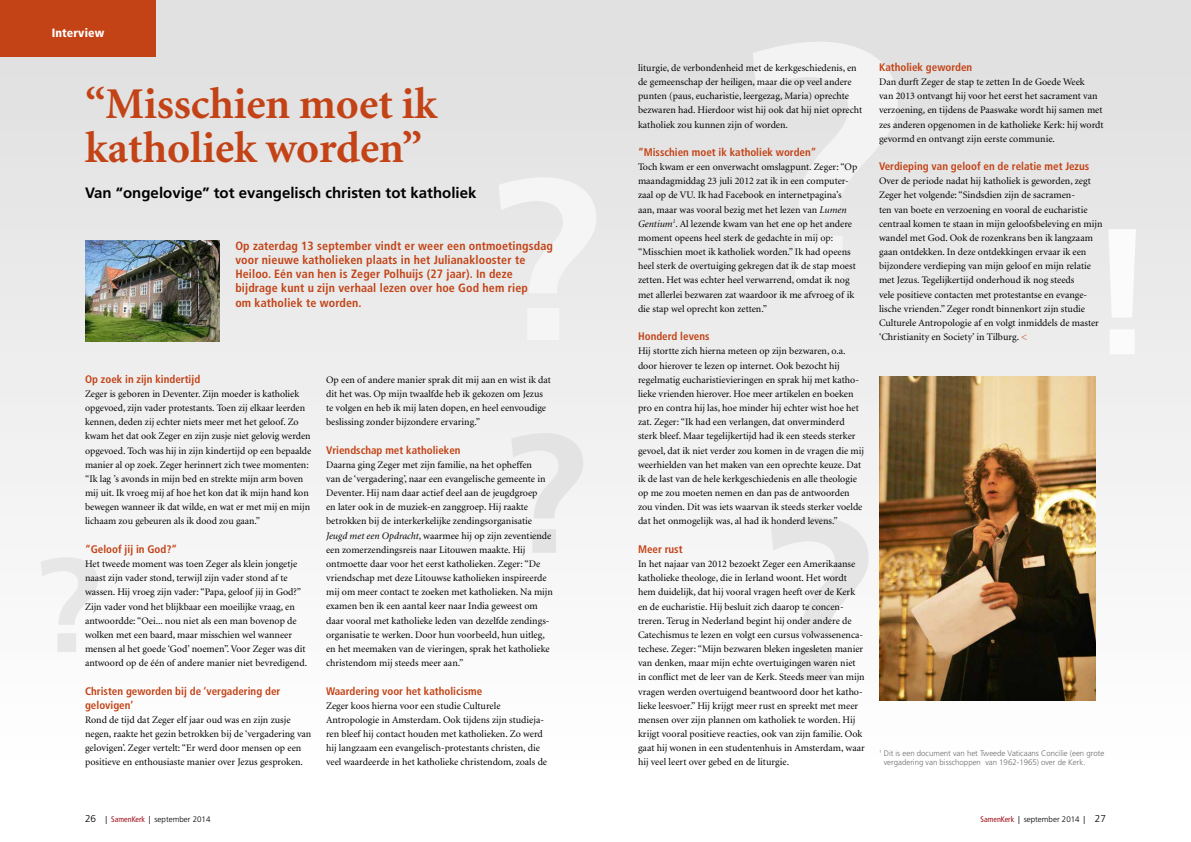
<style>
.page{position:relative;width:1191px;height:842px;background:#fff}
.page>*{position:absolute;margin:0;border:0;box-sizing:border-box;transform-origin:0 0}
.t1{font:700 340.6px "Frutiger";color:#f3f3f3}
.t2{font:700 229.5px "Frutiger";color:#f5f5f5}
.t3{font:700 229.5px "Frutiger";color:#e5e5e5}
.t4{font:700 168.7px "Frutiger";color:#e3e3e3}
.t5{font:700 133.6px "Frutiger";color:#e7e7e7}
.t6{font:700 44px/44px "Minion";color:#c34316}
.t7{font:700 15px "Frutiger";color:#000}
.t8{font:700 condensed 12px/14.2px "Frutiger";letter-spacing:.01em;color:#c34316}
.t9{font:900 condensed 12px "Frutiger";letter-spacing:.01em;color:#fff}
.t10{font:700 condensed 11px/14.2px "Frutiger";color:#c34316}
.t11{font:10px/14.2px "Minion";color:#000}
.t12{font:300 8px/9.5px "Frutiger";color:#6d6c6c}
.t13{font:300 8px "Frutiger";color:#000}
.s1{font-style:italic}
.s2{color:#c34316}
.s3{font-size:10px}
.s4{font-weight:400;font-stretch:condensed}
.s5{font-weight:400;font-stretch:condensed;color:#a0111c}
</style>
<div class="page">
<div style="left:0;top:0;width:1191px;height:788px;background:linear-gradient(to bottom,#dededf,#fff)"></div>
<div style="left:0;top:0;width:156px;height:57px;background:#c34316"></div>
<img style="left:85px;top:241px;width:135px;height:101px">
<img style="left:879px;top:377px;width:216px;height:324px">
<p class="t9" style="left:52px;top:26px;width:54px">Interview</p>
<h3 class="t6" style="left:85px;top:83px;width:354px">“Misschien moet ik katholiek worden”</h3>
<h3 class="t7" style="left:85px;top:184px;width:393px">Van “ongelovige” tot evangelisch christen tot katholiek</h3>
<h2 class="t2" style="left:487px;top:126px;width:116px">?</h2>
<p class="t8" style="left:235px;top:239px;width:319px">Op zaterdag 13 september vindt er weer een ontmoetingsdag voor nieuwe katholieken plaats in het Julianaklooster te Heiloo. Eén van hen is Zeger Polhuijs (27 jaar). In deze bijdrage kunt u zijn verhaal lezen over hoe God hem riep<br>om katholiek te worden.</p>
<p class="t10" style="left:85px;top:372px;width:117px">Op zoek in zijn kindertijd</p>
<p class="t11" style="left:85px;top:387px;width:228px">Zeger is geboren in Deventer. Zijn moeder is katholiek opgevoed, zijn vader protestants. Toen zij elkaar leerden kennen, deden zij echter niets meer met het geloof. Zo kwam het dat ook Zeger en zijn zusje niet gelovig werden opgevoed. Toch was hij in zijn kindertijd op een bepaalde manier al op zoek. Zeger herinnert zich twee momenten: “Ik lag ’s avonds in mijn bed en strekte mijn arm boven mij uit. Ik vroeg mij af hoe het kon dat ik mijn hand kon bewegen wanneer ik dat wilde, en wat er met mij en mijn lichaam zou gebeuren als ik dood zou gaan.”</p>
<p class="t10" style="left:85px;top:542px;width:94px">“Geloof jij in God?”</p>
<p class="t11" style="left:85px;top:557px;width:223px">Het tweede moment was toen Zeger als klein jongetje naast zijn vader stond, terwijl zijn vader stond af te wassen. Hij vroeg zijn vader: “Papa, geloof jij in God?” Zijn vader vond het blijkbaar een moeilijke vraag, en antwoordde: “Oei... nou niet als een man bovenop de wolken met een baard, maar misschien wel wanneer mensen al het goede ‘God’ noemen”. Voor Zeger was dit antwoord op de één of andere manier niet bevredigend.</p>
<p class="t10" style="left:85px;top:684px;width:197px">Christen geworden bij de ‘vergadering der gelovigen’</p>
<p class="t11" style="left:85px;top:713px;width:228px">Rond de tijd dat Zeger elf jaar oud was en zijn zusje negen, raakte het gezin betrokken bij de ‘vergadering van gelovigen’. Zeger vertelt: “Er werd door mensen op een positieve en enthousiaste manier over Jezus gesproken.</p>
<h3 class="t5" style="left:34px;top:527px;width:68px">?</h3>
<p class="t11" style="left:326px;top:373px;width:226px">Op een of andere manier sprak dit mij aan en wist ik dat dit het was. Op mijn twaalfde heb ik gekozen om Jezus te volgen en heb ik mij laten dopen, en heel eenvoudige beslissing zonder bijzondere ervaring.”</p>
<p class="t10" style="left:326px;top:443px;width:136px">Vriendschap met katholieken</p>
<p class="t11" style="left:326px;top:458px;width:228px">Daarna ging Zeger met zijn familie, na het opheffen<br>van de ‘vergadering’, naar een evangelische gemeente in Deventer. Hij nam daar actief deel aan de jeugdgroep<br>en later ook in de muziek-en zanggroep. Hij raakte betrokken bij de interkerkelijke zendingsorganisatie <span class="s1">Jeugd met een Opdracht</span>, waarmee hij op zijn zeventiende een zomerzendingsreis naar Litouwen maakte. Hij ontmoette daar voor het eerst katholieken. Zeger: “De vriendschap met deze Litouwse katholieken inspireerde mij om meer contact te zoeken met katholieken. Na mijn examen ben ik een aantal keer naar India geweest om daar vooral met katholieke leden van dezelfde zendings&shy;organisatie te werken. Door hun voorbeeld, hun uitleg, en het meemaken van de vieringen, sprak het katholieke christendom mij steeds meer aan.”</p>
<p class="t10" style="left:326px;top:684px;width:158px">Waardering voor het katholicisme</p>
<p class="t11" style="left:326px;top:699px;width:222px">Zeger koos hierna voor een studie Culturele Antropologie in Amsterdam. Ook tijdens zijn studieja&shy;ren bleef hij contact houden met katholieken. Zo werd hij langzaam een evangelisch-protestants christen, die veel waardeerde in het katholieke christendom, zoals de</p>
<h3 class="t4" style="left:503px;top:395px;width:86px">?</h3>
<h1 class="t1" style="left:735px;top:-35px;width:172px">?</h1>
<p class="t10" style="left:879px;top:60px;width:95px">Katholiek geworden</p>
<p class="t11" style="left:879px;top:75px;width:226px">Dan durft Zeger de stap te zetten In de Goede Week<br>van 2013 ontvangt hij voor het eerst het sacrament van verzoening, en tijdens de Paaswake wordt hij samen met zes anderen opgenomen in de katholieke Kerk: hij wordt gevormd en ontvangt zijn eerste communie.</p>
<p class="t10" style="left:879px;top:159px;width:212px">Verdieping van geloof en de relatie met Jezus</p>
<p class="t11" style="left:879px;top:174px;width:225px">Over de periode nadat hij katholiek is geworden, zegt Zeger het volgende: “Sindsdien zijn de sacramen-<br>ten van boete en verzoening en vooral de eucharistie centraal komen te staan in mijn geloofsbeleving en mijn wandel met God. Ook de rozenkrans ben ik langzaam gaan ontdekken. In deze ontdekkingen ervaar ik een bijzondere verdieping van mijn geloof en mijn relatie met Jezus. Tegelijkertijd onderhoud ik nog steeds<br>vele positieve contacten met protestantse en evange&shy;lische vrienden.” Zeger rondt binnenkort zijn studie Culturele Antropologie af en volgt inmiddels de master ‘Christianity en Society’ in Tilburg. <span class="s2">&lt;</span></p>
<p class="t11" style="left:638px;top:61px;width:226px">liturgie, de verbondenheid met de kerkgeschiedenis, en de gemeenschap der heiligen, maar die op veel andere punten (paus, eucharistie, leergezag, Maria) oprechte bezwaren had. Hierdoor wist hij ook dat hij niet oprecht katholiek zou kunnen zijn of worden.</p>
<p class="t10" style="left:638px;top:145px;width:180px">“Misschien moet ik katholiek worden”</p>
<p class="t11" style="left:638px;top:160px;width:221px">Toch kwam er een onverwacht omslagpunt. Zeger: “Op maandagmiddag 23 juli 2012 zat ik in een computer&shy;zaal op de VU. Ik had Facebook en internetpagina’s aan, maar was vooral bezig met het lezen van <span class="s1">Lumen Gentium</span><sup>1</sup>. Al lezende kwam van het ene op het andere moment opeens heel sterk de gedachte in mij op: “Misschien moet ik katholiek worden.” Ik had opeens heel sterk de overtuiging gekregen dat ik de stap moest zetten. Het was echter heel verwarrend, omdat ik nog met allerlei bezwaren zat waardoor ik me afvroeg of ik die stap wel oprecht kon zetten.”</p>
<p class="t10" style="left:638px;top:329px;width:73px">Honderd levens</p>
<p class="t11" style="left:638px;top:344px;width:227px">Hij stortte zich hierna meteen op zijn bezwaren, o.a. door hierover te lezen op internet. Ook bezocht hij regelmatig eucharistievieringen en sprak hij met katho&shy;lieke vrienden hierover. Hoe meer artikelen en boeken pro en contra hij las, hoe minder hij echter wist hoe het zat. Zeger: “Ik had een verlangen, dat onverminderd sterk bleef. Maar tegelijkertijd had ik een steeds sterker gevoel, dat ik niet verder zou komen in de vragen die mij weerhielden van het maken van een oprechte keuze. Dat ik de last van de hele kerkgeschiedenis en alle theologie op me zou moeten nemen en dan pas de antwoorden zou vinden. Dit was iets waarvan ik steeds sterker voelde dat het onmogelijk was, al had ik honderd levens.”</p>
<p class="t10" style="left:638px;top:542px;width:46px">Meer rust</p>
<p class="t11" style="left:638px;top:557px;width:228px">In het najaar van 2012 bezoekt Zeger een Amerikaanse katholieke theologe, die in Ierland woont. Het wordt hem duidelijk, dat hij vooral vragen heeft over de Kerk en de eucharistie. Hij besluit zich daarop te concen&shy;treren. Terug in Nederland begint hij onder andere de Catechismus te lezen en volgt een cursus volwassenenca&shy;techese. Zeger: “Mijn bezwaren bleken ingesleten manier van denken, maar mijn echte overtuigingen waren niet in conflict met de leer van de Kerk. Steeds meer van mijn vragen werden overtuigend beantwoord door het katho&shy;lieke leesvoer.” Hij krijgt meer rust en spreekt met meer mensen over zijn plannen om katholiek te worden. Hij krijgt vooral positieve reacties, ook van zijn familie. Ook gaat hij wonen in een studentenhuis in Amsterdam, waar hij veel leert over gebed en de liturgie.</p>
<h2 class="t3" style="left:759px;top:466px;width:116px">?</h2>
<p class="t12" style="left:883px;top:748px;width:222px;text-indent:-5px"><sup>1</sup> Dit is een document van het Tweede Vaticaans Concilie (een grote vergadering van bisschoppen van 1962-1965) over de Kerk.</p>
<p class="t13" style="left:85px;top:815px;width:127px"><span class="s3">26</span> <span class="s4">|</span> <span class="s5">SamenKerk</span> <span class="s4">|</span> september 2014</p>
<p class="t13" style="left:980px;top:815px;width:127px"><span class="s5">SamenKerk</span> <span class="s4">|</span> september 2014 <span class="s4">|</span> <span class="s3">27</span></p>
</div>
